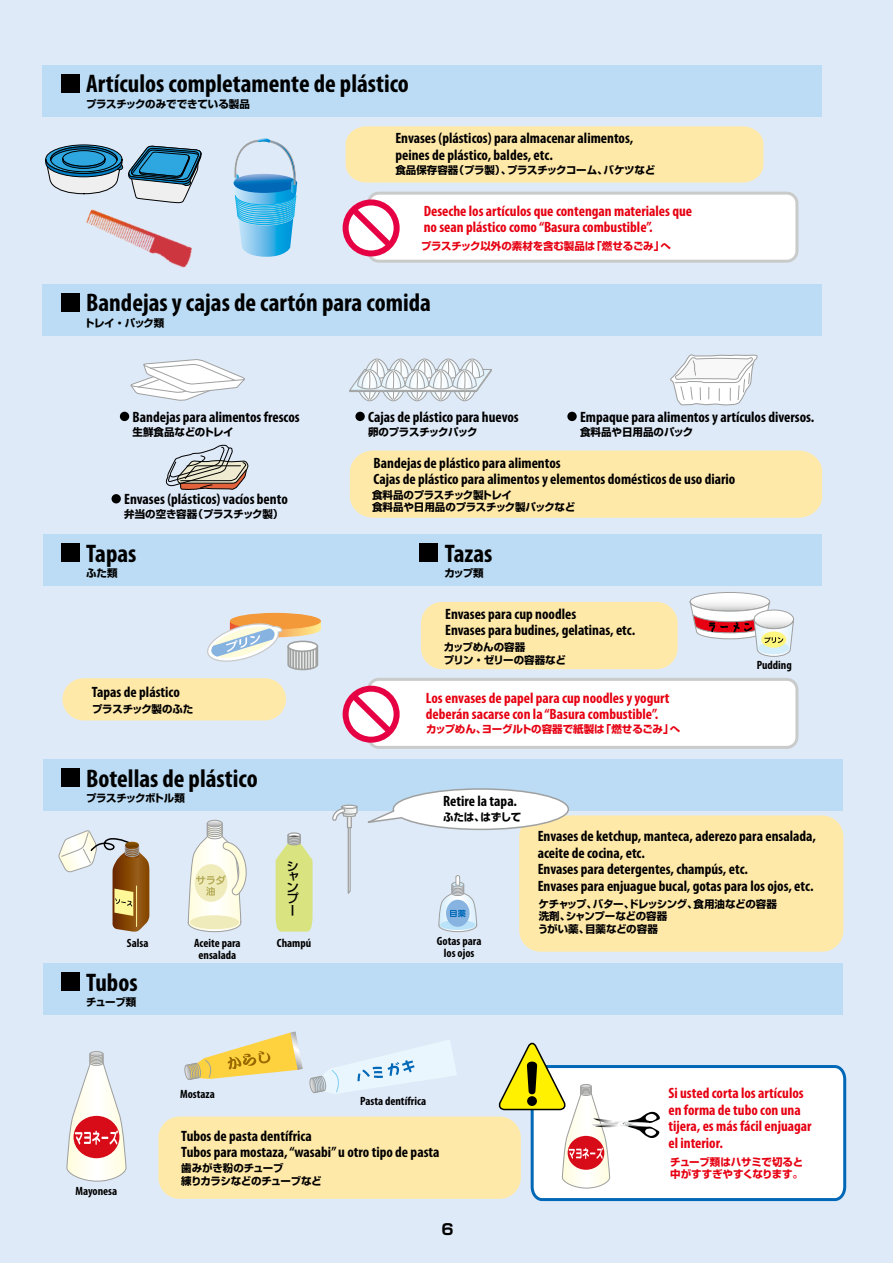
<style>
.page{position:relative;width:893px;height:1263px;background:#dfeaf8}
.page>*{position:absolute;margin:0;border:0;box-sizing:border-box;transform-origin:0 0}
.t1{font:700 condensed 25.5px "Myriad Pro";color:#000}
.t2{font:700 condensed 15px/16.5px "Myriad Pro";color:#000}
.t3{font:700 condensed 15px/16.5px "Myriad Pro";color:#e60012}
.t4{font:700 15px "Shin Go Pro";color:#000}
.t5{font:500 12.3px/10.5px "Shin Go Pro";color:#000;text-align:justify}
.t6{font:700 condensed 12px/12px "Myriad Pro";color:#000;text-align:center}
.t7{font:700 10.5px/12.8px "Shin Go Pro";letter-spacing:-.03em;color:#000}
.t8{font:700 10.5px/12px "Shin Go Pro";letter-spacing:-.015em;color:#e60012}
.t9{font:700 10.5px/12.8px "Shin Go Pro";letter-spacing:-.01em;color:#000}
.t10{font:700 10.5px "Shin Go Pro";color:#000}
</style>
<div class="page">
<svg style="left:689px;top:592px;width:105px;height:65px"></svg>
<div style="left:421px;top:602px;width:257px;height:67px;background:#ffe9a9;border-radius:21px"></div>
<div style="left:230px;top:613px;width:91px;height:16px;background:#f39939;border-radius:50%"></div>
<svg style="left:207px;top:621px;width:114px;height:50px"></svg>
<div style="left:62px;top:678px;width:224px;height:42px;background:#ffe9a9;border-radius:21px"></div>
<div style="left:43px;top:759px;width:800px;height:52px;background:#bbdcf4"></div>
<div style="left:61px;top:768px;width:19px;height:19px;background:#000"></div>
<div style="left:43px;top:963px;width:800px;height:52px;background:#bbdcf4"></div>
<div style="left:61px;top:972px;width:19px;height:19px;background:#000"></div>
<div style="left:43px;top:284px;width:779px;height:51px;background:#bbdcf4"></div>
<div style="left:43px;top:534px;width:778px;height:52px;background:#bbdcf4"></div>
<div style="left:369px;top:679px;width:428px;height:68px;background:#fff;border-radius:10px"></div>
<div style="left:367px;top:678px;width:431px;height:71px;border:3px solid #c9caca;border-radius:10px"></div>
<svg style="left:130px;top:359px;width:115px;height:42px"></svg>
<svg style="left:349px;top:358px;width:143px;height:44px"></svg>
<div style="left:350px;top:450px;width:472px;height:68px;background:#ffe9a9"></div>
<div style="left:158px;top:1116px;width:363px;height:83px;background:#ffe9a9;border-radius:21px"></div>
<div style="left:343px;top:686px;width:57px;height:57px;border:6px solid #e60044;border-radius:50%"></div>
<svg style="left:346px;top:688px;width:52px;height:52px"></svg>
<svg style="left:58px;top:830px;width:92px;height:102px"></svg>
<div style="left:355px;top:412px;width:10px;height:9px;background:#000;border-radius:50%"></div>
<div style="left:567px;top:412px;width:10px;height:9px;background:#000;border-radius:50%"></div>
<div style="left:61px;top:293px;width:19px;height:18px;background:#000"></div>
<div style="left:43px;top:65px;width:779px;height:51px;background:#bbdcf4"></div>
<div style="left:61px;top:74px;width:19px;height:18px;background:#000"></div>
<div style="left:61px;top:543px;width:19px;height:19px;background:#000"></div>
<div style="left:420px;top:543px;width:18px;height:19px;background:#000"></div>
<div style="left:346px;top:126px;width:417px;height:57px;background:#ffe9a9"></div>
<div style="left:369px;top:193px;width:428px;height:68px;background:#fff;border-radius:10px"></div>
<div style="left:367px;top:192px;width:431px;height:71px;border:3px solid #c9caca;border-radius:10px"></div>
<div style="left:343px;top:199px;width:57px;height:57px;border:6px solid #e60044;border-radius:50%"></div>
<svg style="left:346px;top:202px;width:52px;height:52px"></svg>
<div style="left:519px;top:815px;width:324px;height:137px;background:#ffe9a9;border-radius:21px"></div>
<svg style="left:187px;top:820px;width:60px;height:113px"></svg>
<svg style="left:276px;top:832px;width:37px;height:100px;background:#d7e293"></svg>
<svg style="left:670px;top:354px;width:88px;height:52px"></svg>
<svg style="left:66px;top:1051px;width:61px;height:131px"></svg>
<svg style="left:184px;top:1031px;width:119px;height:49px"></svg>
<svg style="left:496px;top:1042px;width:351px;height:160px"></svg>
<div style="left:120px;top:412px;width:9px;height:9px;background:#000;border-radius:50%"></div>
<div style="left:112px;top:494px;width:9px;height:9px;background:#000;border-radius:50%"></div>
<svg style="left:309px;top:1040px;width:147px;height:54px"></svg>
<svg style="left:332px;top:788px;width:238px;height:144px"></svg>
<svg style="left:166px;top:445px;width:83px;height:45px"></svg>
<svg style="left:45px;top:146px;width:157px;height:45px"></svg>
<img style="left:62px;top:161px;width:140px;height:151px">
<svg style="left:233px;top:138px;width:65px;height:119px"></svg>
<h1 class="t1" style="left:86px;top:68px;width:324px">Artículos completamente de plástico</h1>
<p class="t7" style="left:86px;top:96px;width:165px">プラスチックのみでできている製品</p>
<p class="t2" style="left:395px;top:130px;width:239px">Envases (plásticos) para almacenar alimentos, peines de plástico, baldes, etc.</p>
<p class="t7" style="left:395px;top:163px;width:261px">食品保存容器（プラ製）、プラスチックコーム、バケツなど</p>
<p class="t3" style="left:424px;top:202px;width:270px">Deseche los artículos que contengan materiales que no sean plástico como “Basura combustible”.</p>
<p class="t8" style="left:421px;top:239px;width:251px">プラスチック以外の素材を含む製品は「燃せるごみ」へ</p>
<h1 class="t1" style="left:86px;top:287px;width:346px">Bandejas y cajas de cartón para comida</h1>
<p class="t7" style="left:84px;top:315px;width:82px">トレイ・パック類</p>
<p class="t2" style="left:133px;top:408px;width:169px">Bandejas para alimentos frescos</p>
<p class="t7" style="left:133px;top:424px;width:103px">生鮮食品などのトレイ</p>
<p class="t2" style="left:368px;top:408px;width:152px">Cajas de plástico para huevos</p>
<p class="t7" style="left:368px;top:424px;width:111px">卵のプラスチックパック</p>
<p class="t2" style="left:580px;top:408px;width:236px">Empaque para alimentos y artículos diversos.</p>
<p class="t10" style="left:580px;top:424px;width:115px">食料品や日用品のパック</p>
<p class="t2" style="left:124px;top:491px;width:165px">Envases (plásticos) vacíos bento</p>
<p class="t7" style="left:124px;top:507px;width:161px">弁当の空き容器（プラスチック製）</p>
<h1 class="t1" style="left:86px;top:537px;width:52px">Tapas</h1>
<p class="t7" style="left:86px;top:566px;width:33px">ふた類</p>
<p class="t2" style="left:92px;top:683px;width:89px">Tapas de plástico</p>
<p class="t7" style="left:92px;top:701px;width:103px">プラスチック製のふた</p>
<h1 class="t1" style="left:86px;top:762px;width:173px">Botellas de plástico</h1>
<p class="t7" style="left:86px;top:791px;width:100px">プラスチックボトル類</p>
<p class="t2" style="left:374px;top:454px;width:363px">Bandejas de plástico para alimentos<br>Cajas de plástico para alimentos y elementos domésticos de uso diario</p>
<p class="t7" style="left:372px;top:487px;width:205px">食料品のプラスチック製トレイ<br>食料品や日用品のプラスチック製パックなど</p>
<h1 class="t1" style="left:445px;top:537px;width:49px">Tazas</h1>
<p class="t7" style="left:444px;top:566px;width:41px">カップ類</p>
<p class="t2" style="left:445px;top:605px;width:192px">Envases para cup noodles<br>Envases para budines, gelatinas, etc.</p>
<p class="t9" style="left:444px;top:639px;width:124px">カップめんの容器<br>プリン・ゼリーの容器など</p>
<p class="t3" style="left:426px;top:689px;width:245px">Los envases de papel para cup noodles y yogurt deberán sacarse con la “Basura combustible”.</p>
<p class="t8" style="left:426px;top:722px;width:256px">カップめん、ヨーグルトの容器で紙製は「燃せるごみ」へ</p>
<p class="t6" style="left:757px;top:659px;width:37px">Pudding</p>
<p class="t2" style="left:443px;top:792px;width:75px">Retire la tapa.</p>
<p class="t7" style="left:443px;top:810px;width:80px">ふたは、はずして</p>
<p class="t6" style="left:127px;top:937px;width:23px">Salsa</p>
<h1 class="t1" style="left:86px;top:966px;width:53px">Tubos</h1>
<p class="t7" style="left:86px;top:995px;width:52px">チューブ類</p>
<p class="t6" style="left:194px;top:937px;width:48px">Aceite para ensalada</p>
<p class="t5" style="left:286px;top:859px;width:13px">シャン</p>
<p class="t5" style="left:286px;top:891px;width:14px;line-height:12.1px">プー</p>
<p class="t6" style="left:277px;top:937px;width:36px">Champú</p>
<p class="t6" style="left:437px;top:935px;width:46px">Gotas para los ojos</p>
<p class="t6" style="left:75px;top:1185px;width:43px">Mayonesa</p>
<p class="t6" style="left:180px;top:1087px;width:36px">Mostaza</p>
<p class="t6" style="left:360px;top:1095px;width:68px">Pasta dentífrica</p>
<p class="t2" style="left:181px;top:1127px;width:260px">Tubos de pasta dentífrica<br>Tubos para mostaza, “wasabi” u otro tipo de pasta</p>
<p class="t7" style="left:181px;top:1160px;width:142px">歯みがき粉のチューブ<br>練りカラシなどのチューブなど</p>
<p class="t4" style="left:441px;top:1218px;width:14px">6</p>
<p class="t2" style="left:538px;top:827px;width:280px">Envases de ketchup, manteca, aderezo para ensalada, aceite de cocina, etc.<br>Envases para detergentes, champús, etc.<br>Envases para enjuague bucal, gotas para los ojos, etc.</p>
<p class="t7" style="left:538px;top:896px;width:241px">ケチャップ、バター、ドレッシング、食用油などの容器洗剤、シャンプーなどの容器<br>うがい薬、目薬などの容器</p>
<p class="t3" style="left:668px;top:1085px;width:145px">Si usted corta los artículos en forma de tubo con una tijera, es más fácil enjuagar el interior.</p>
<p class="t8" style="left:670px;top:1155px;width:135px">チューブ類はハサミで切ると中がすすぎやすくなります。</p>
</div>
